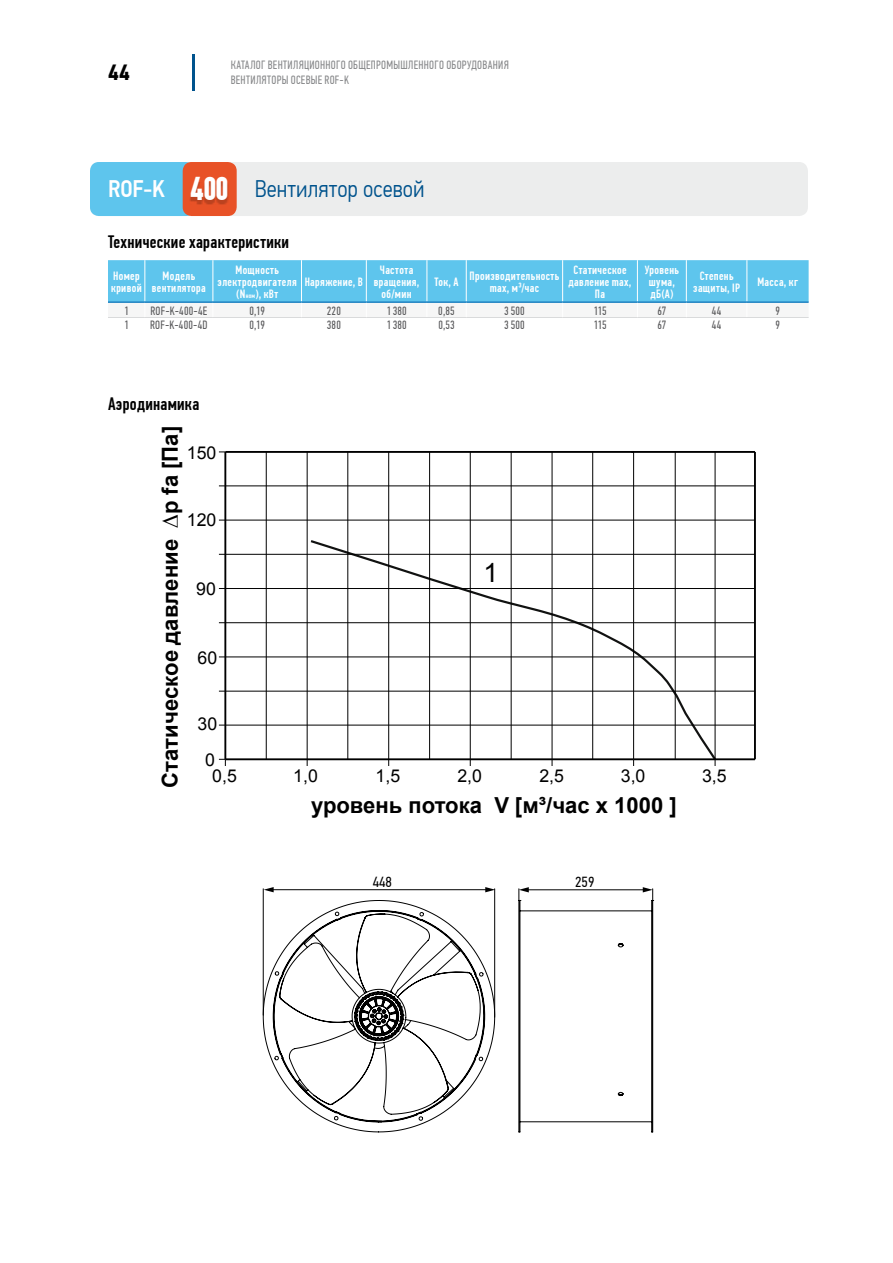
<style>
.page{position:relative;width:893px;height:1263px;background:#fff}
.page>*{position:absolute;margin:0;border:0;box-sizing:border-box;transform-origin:0 0}
.t1{font:26.55px "Arial";color:#000}
.t2{font:300 24px "PF Din Text Cond Pro";letter-spacing:.005em;color:#00538d}
.t3{font:700 22.05px "Arial";color:#000}
.t4{font:700 22.05px "PF Din Text Cond Pro";color:#000}
.t5{font:500 18px "PF Din Text Comp Pro";letter-spacing:.015em;color:#000}
.t6{font:17.7px/35.8px "Arial";color:#000;text-align:center}
.t7{font:14.7px "PF Din Text Cond Pro";color:#000}
.t8{font:500 12px/12px "PF Din Text Comp Pro";letter-spacing:.03em;color:#fff;text-align:center}
.t9{font:12px "PF Din Text Comp Pro";letter-spacing:.015em;color:#58585a}
.t10{font:12px "PF Din Text Comp Pro";letter-spacing:.02em;color:#87888a}
.s1{font-weight:500;color:#fff}
.s2{font-family:"PF Din Text Comp Pro";font-weight:700;font-size:33px;color:#fff}
.s3{font-size:6.9px}
</style>
<div class="page">
<div style="left:108px;top:260px;width:701px;height:41px;background:#5ec5ed"></div>
<hr style="left:108px;top:317px;width:37px;height:1px;background:#d9dadb">
<hr style="left:145px;top:317px;width:68px;height:1px;background:#d9dadb">
<hr style="left:213px;top:317px;width:88px;height:1px;background:#d9dadb">
<hr style="left:301px;top:317px;width:65px;height:1px;background:#d9dadb">
<hr style="left:366px;top:317px;width:61px;height:1px;background:#d9dadb">
<hr style="left:427px;top:317px;width:39px;height:1px;background:#d9dadb">
<hr style="left:466px;top:317px;width:97px;height:1px;background:#d9dadb">
<hr style="left:563px;top:317px;width:74px;height:1px;background:#d9dadb">
<hr style="left:637px;top:317px;width:49px;height:1px;background:#d9dadb">
<hr style="left:686px;top:317px;width:61px;height:1px;background:#d9dadb">
<hr style="left:747px;top:317px;width:62px;height:1px;background:#d9dadb">
<hr style="left:213px;top:260px;width:1px;height:41px;background:#fff">
<hr style="left:301px;top:260px;width:1px;height:41px;background:#fff">
<hr style="left:366px;top:260px;width:1px;height:41px;background:#fff">
<hr style="left:427px;top:260px;width:1px;height:41px;background:#fff">
<hr style="left:466px;top:260px;width:1px;height:41px;background:#fff">
<hr style="left:562px;top:260px;width:1px;height:41px;background:#fff">
<hr style="left:637px;top:260px;width:1px;height:41px;background:#fff">
<hr style="left:686px;top:260px;width:1px;height:41px;background:#fff">
<hr style="left:746px;top:260px;width:1px;height:41px;background:#fff">
<hr style="left:108px;top:301px;width:37px;height:2px;background:#1f82c1">
<hr style="left:145px;top:301px;width:68px;height:2px;background:#1f82c1">
<hr style="left:213px;top:301px;width:88px;height:2px;background:#1f82c1">
<hr style="left:301px;top:301px;width:65px;height:2px;background:#1f82c1">
<hr style="left:366px;top:301px;width:61px;height:2px;background:#1f82c1">
<hr style="left:427px;top:301px;width:39px;height:2px;background:#1f82c1">
<hr style="left:466px;top:301px;width:97px;height:2px;background:#1f82c1">
<hr style="left:563px;top:301px;width:74px;height:2px;background:#1f82c1">
<hr style="left:637px;top:301px;width:49px;height:2px;background:#1f82c1">
<hr style="left:686px;top:301px;width:61px;height:2px;background:#1f82c1">
<hr style="left:747px;top:301px;width:62px;height:2px;background:#1f82c1">
<svg style="left:262px;top:899px;width:234px;height:234px"></svg>
<hr style="left:272px;top:889px;width:215px;height:1px;background:#000">
<svg style="left:264px;top:887px;width:10px;height:5px"></svg>
<svg style="left:485px;top:887px;width:10px;height:5px"></svg>
<hr style="left:494px;top:889px;width:1px;height:128px;background:#000">
<hr style="left:263px;top:889px;width:1px;height:126px;background:#000">
<svg style="left:518px;top:887px;width:136px;height:246px"></svg>
<div style="left:90px;top:162px;width:718px;height:54px;background:#eceded;border-radius:9px"></div>
<div style="left:90px;top:162px;width:105px;height:54px;background:#5ec5ed;border-radius:9px"></div>
<div style="left:183px;top:162px;width:54px;height:54px;background:#e85227;border-radius:9px"></div>
<div style="left:190px;top:182px;width:39px;height:22px;background:#000;opacity:.2"></div>
<svg style="left:308px;top:538px;width:410px;height:224px"></svg>
<hr style="left:225px;top:758px;width:409px;height:2px;background:#000">
<svg style="left:219px;top:759px;width:7px;height:7px"></svg>
<hr style="left:224px;top:452px;width:2px;height:307px;background:#000">
<hr style="left:307px;top:452px;width:1px;height:307px;background:#000">
<hr style="left:388px;top:452px;width:1px;height:307px;background:#000">
<hr style="left:470px;top:452px;width:1px;height:307px;background:#000">
<hr style="left:552px;top:452px;width:1px;height:307px;background:#000">
<hr style="left:633px;top:452px;width:1px;height:307px;background:#000">
<hr style="left:266px;top:452px;width:1px;height:307px;background:#000">
<hr style="left:348px;top:452px;width:1px;height:307px;background:#000">
<hr style="left:429px;top:452px;width:1px;height:307px;background:#000">
<hr style="left:511px;top:452px;width:1px;height:307px;background:#000">
<hr style="left:592px;top:452px;width:1px;height:307px;background:#000">
<hr style="left:225px;top:725px;width:409px;height:1px;background:#000">
<hr style="left:225px;top:691px;width:409px;height:1px;background:#000">
<hr style="left:225px;top:657px;width:409px;height:1px;background:#000">
<hr style="left:225px;top:622px;width:409px;height:1px;background:#000">
<hr style="left:225px;top:588px;width:409px;height:1px;background:#000">
<hr style="left:225px;top:554px;width:409px;height:1px;background:#000">
<hr style="left:225px;top:520px;width:409px;height:1px;background:#000">
<hr style="left:225px;top:486px;width:409px;height:1px;background:#000">
<hr style="left:225px;top:451px;width:409px;height:2px;background:#000">
<hr style="left:631px;top:451px;width:124px;height:2px;background:#000">
<hr style="left:675px;top:452px;width:1px;height:307px;background:#000">
<hr style="left:634px;top:486px;width:121px;height:1px;background:#000">
<hr style="left:634px;top:520px;width:121px;height:1px;background:#000">
<hr style="left:634px;top:554px;width:121px;height:1px;background:#000">
<hr style="left:634px;top:588px;width:121px;height:1px;background:#000">
<hr style="left:634px;top:622px;width:121px;height:1px;background:#000">
<hr style="left:634px;top:657px;width:121px;height:1px;background:#000">
<hr style="left:634px;top:691px;width:121px;height:1px;background:#000">
<hr style="left:634px;top:725px;width:121px;height:1px;background:#000">
<hr style="left:634px;top:758px;width:121px;height:2px;background:#000">
<hr style="left:715px;top:452px;width:1px;height:314px;background:#000">
<hr style="left:754px;top:452px;width:2px;height:307px;background:#000">
<hr style="left:192px;top:54px;width:3px;height:36px;background:#00538d">
<p class="t10" style="left:231px;top:58px;width:280px">КАТАЛОГ ВЕНТИЛЯЦИОННОГО ОБЩЕПРОМЫШЛЕННОГО ОБОРУДОВАНИЯ</p>
<h3 class="t4" style="left:108px;top:59px;width:24px">44</h3>
<p class="t10" style="left:231px;top:73px;width:120px">ВЕНТИЛЯТОРЫ ОСЕВЫЕ ROF-K</p>
<h2 class="t2" style="left:108px;top:175px;width:318px"><span class="s1">ROF-K</span> <span class="s2">400</span> Вентилятор осевой</h2>
<h3 class="t5" style="left:108px;top:231px;width:183px">Технические характеристики</h3>
<p class="t8" style="left:111px;top:270px;width:32px;text-align:left">Номер кривой</p>
<p class="t8" style="left:152px;top:270px;width:56px">Модель вентилятора</p>
<p class="t8" style="left:218px;top:264px;width:81px">Мощность электродвигателя (N<span class="s3">ном</span>), кВт</p>
<p class="t8" style="left:305px;top:276px;width:60px">Наряжение, В</p>
<p class="t8" style="left:374px;top:264px;width:47px">Частота вращения, об/мин</p>
<p class="t8" style="left:434px;top:276px;width:26px">Ток, А</p>
<p class="t8" style="left:470px;top:270px;width:91px">Производительность max, м³/час</p>
<p class="t8" style="left:568px;top:264px;width:65px">Статическое давление max,<br>Па</p>
<p class="t8" style="left:645px;top:264px;width:36px">Уровень шума, дБ(А)</p>
<p class="t8" style="left:693px;top:270px;width:48px">Степень защиты, IP</p>
<p class="t8" style="left:757px;top:276px;width:42px">Масса, кг</p>
<p class="t9" style="left:124px;top:304px;width:6px">1</p>
<p class="t9" style="left:150px;top:304px;width:58px">ROF-K-400-4E</p>
<p class="t9" style="left:249px;top:304px;width:17px">0,19</p>
<p class="t9" style="left:327px;top:304px;width:16px">220</p>
<p class="t9" style="left:386px;top:304px;width:22px">1 380</p>
<p class="t9" style="left:438px;top:304px;width:18px">0,85</p>
<p class="t9" style="left:504px;top:304px;width:22px">3 500</p>
<p class="t9" style="left:593px;top:304px;width:15px">115</p>
<p class="t9" style="left:657px;top:304px;width:11px">67</p>
<p class="t9" style="left:712px;top:304px;width:11px">44</p>
<p class="t9" style="left:775px;top:304px;width:6px">9</p>
<p class="t9" style="left:124px;top:318px;width:6px">1</p>
<p class="t9" style="left:150px;top:318px;width:59px">ROF-K-400-4D</p>
<p class="t9" style="left:249px;top:318px;width:17px">0,19</p>
<p class="t9" style="left:327px;top:318px;width:16px">380</p>
<p class="t9" style="left:386px;top:318px;width:22px">1 380</p>
<p class="t9" style="left:438px;top:318px;width:18px">0,53</p>
<p class="t9" style="left:504px;top:318px;width:22px">3 500</p>
<p class="t9" style="left:593px;top:318px;width:15px">115</p>
<p class="t9" style="left:657px;top:318px;width:11px">67</p>
<p class="t9" style="left:712px;top:318px;width:11px">44</p>
<p class="t9" style="left:775px;top:318px;width:6px">9</p>
<h3 class="t5" style="left:108px;top:393px;width:93px">Аэродинамика</h3>
<h3 class="t3" style="left:154px;top:787px;width:363px;rotate:-90deg">Статическое давление ∆p fa [Па]</h3>
<h3 class="t6" style="left:187px;top:435px;width:31px">150</h3>
<h3 class="t6" style="left:187px;top:501px;width:31px">120</h3>
<h1 class="t1" style="left:483px;top:554px;width:16px">1</h1>
<h3 class="t6" style="left:196px;top:570px;width:21px">90</h3>
<h3 class="t6" style="left:198px;top:639px;width:21px">60</h3>
<h3 class="t6" style="left:198px;top:706px;width:21px">30<br>0</h3>
<h3 class="t6" style="left:212px;top:757px;width:26px">0,5</h3>
<h3 class="t6" style="left:293px;top:757px;width:26px">1,0</h3>
<h3 class="t6" style="left:376px;top:757px;width:26px">1,5</h3>
<h3 class="t6" style="left:457px;top:757px;width:26px">2,0</h3>
<h3 class="t6" style="left:539px;top:757px;width:26px">2,5</h3>
<h3 class="t6" style="left:621px;top:757px;width:26px">3,0</h3>
<h3 class="t3" style="left:311px;top:790px;width:367px">уровень потока V [м³/час x 1000 ]</h3>
<p class="t7" style="left:373px;top:873px;width:21px">448</p>
<p class="t7" style="left:575px;top:873px;width:21px">259</p>
<h3 class="t6" style="left:702px;top:757px;width:26px">3,5</h3>
</div>
